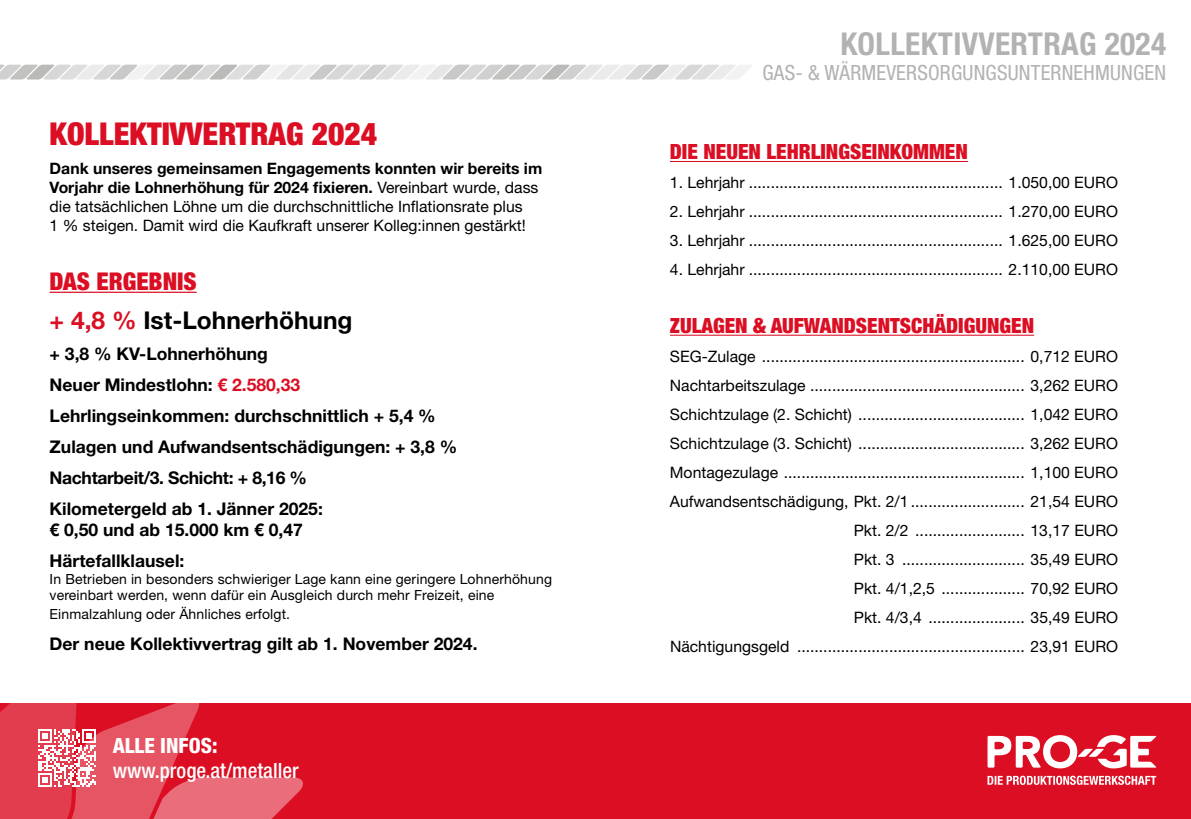
<style>
.page{position:relative;width:1191px;height:819px;background:#fff}
.page>*{position:absolute;margin:0;border:0;box-sizing:border-box;transform-origin:0 0}
.t1{font:700 condensed 31.5px "Helvetica Neue LT Std";letter-spacing:.01em;color:#b3b2b2}
.t2{font:900 condensed 31.5px "Helvetica Neue LT Std";color:#db0e23}
.t3{font:700 24.5px/39.4px "Helvetica Neue LT Std";color:#000}
.t4{font:900 condensed 21px "Helvetica Neue LT Std";color:#db0e23}
.t5{font:condensed 21px "Helvetica Neue LT Std";letter-spacing:.01em;color:#b3b2b2}
.t6{font:500 condensed 21px "Helvetica Neue LT Std";color:#fff}
.t7{font:800 condensed 21px "Helvetica Neue LT Std";color:#fff}
.t8{font:700 17.5px/31px "Helvetica Neue LT Std";color:#000}
.t9{font:15.75px/28.9px "Helvetica Neue LT Std";color:#000;text-align:right}
.t10{font:14px/16.8px "Helvetica Neue LT Std";letter-spacing:.01em;color:#000}
.s1{font-weight:700}
.s2{font-weight:900;font-stretch:condensed;color:#db0e23}
.s3{color:#db0e23}
</style>
<div class="page">
<div style="left:0;top:703px;width:1191px;height:116px;background:#db0e23"></div>
<svg style="left:987px;top:735px;width:169px;height:49px"></svg>
<svg style="left:0;top:703px;width:303px;height:116px"></svg>
<svg style="left:0;top:65px;width:752px;height:14px"></svg>
<hr style="left:670px;top:161px;width:298px;height:1px;background:#db0e23">
<hr style="left:670px;top:334px;width:364px;height:2px;background:#db0e23">
<hr style="left:50px;top:291px;width:147px;height:2px;background:#db0e23">
<h1 class="t2" style="left:50px;top:115px;width:329px">KOLLEKTIVVERTRAG 2024</h1>
<p class="t9" style="left:50px;top:158px;width:494px;line-height:18.9px;text-align:left"><span class="s1">Dank unseres gemeinsamen Engagements konnten wir bereits im Vorjahr die Lohnerhöhung für 2024 fixieren.</span> Vereinbart wurde, dass die tatsächlichen Löhne um die durchschnittliche Inflationsrate plus<br>1 % steigen. Damit wird die Kaufkraft unserer Kolleg:innen gestärkt!</p>
<h2 class="t3" style="left:50px;top:261px;width:304px"><span class="s2">DAS ERGEBNIS<br></span><span class="s3">+ 4,8 %</span> Ist-Lohnerhöhung</h2>
<p class="t8" style="left:50px;top:338px;width:409px">+ 3,8 % KV-Lohnerhöhung<br>Neuer Mindestlohn: <span class="s3">€ 2.580,33<br></span>Lehrlingseinkommen: durchschnittlich + 5,4 % Zulagen und Aufwandsentschädigungen: + 3,8 % Nachtarbeit/3. Schicht: + 8,16 %<br>Kilometergeld ab 1. Jänner 2025:</p>
<p class="t8" style="left:50px;top:513px;width:255px">€ 0,50 und ab 15.000 km € 0,47<br>Härtefallklausel:</p>
<p class="t10" style="left:50px;top:570px;width:504px">In Betrieben in besonders schwieriger Lage kann eine geringere Lohnerhöhung vereinbart werden, wenn dafür ein Ausgleich durch mehr Freizeit, eine</p>
<p class="t10" style="left:50px;top:605px;width:242px">Einmalzahlung oder Ähnliches erfolgt.</p>
<p class="t8" style="left:50px;top:628px;width:429px">Der neue Kollektivvertrag gilt ab 1. November 2024.</p>
<h3 class="t7" style="left:113px;top:732px;width:106px">ALLE INFOS:</h3>
<h3 class="t6" style="left:113px;top:758px;width:187px">www.proge.at/metaller</h3>
<h1 class="t1" style="left:840px;top:25px;width:327px">KOLLEKTIVVERTRAG 2024</h1>
<h3 class="t5" style="left:762px;top:60px;width:405px">GAS- &amp; WÄRMEVERSORGUNGSUNTERNEHMUNGEN</h3>
<h3 class="t4" style="left:670px;top:139px;width:299px">DIE NEUEN LEHRLINGSEINKOMMEN</h3>
<p class="t9" style="left:670px;top:168px;width:449px">1. Lehrjahr .......................................................... 1.050,00 EURO</p>
<p class="t9" style="left:670px;top:197px;width:449px">2. Lehrjahr .......................................................... 1.270,00 EURO</p>
<p class="t9" style="left:670px;top:226px;width:449px">3. Lehrjahr .......................................................... 1.625,00 EURO</p>
<p class="t9" style="left:670px;top:255px;width:449px">4. Lehrjahr .......................................................... 2.110,00 EURO</p>
<h3 class="t4" style="left:670px;top:313px;width:366px">ZULAGEN &amp; AUFWANDSENTSCHÄDIGUNGEN</h3>
<p class="t9" style="left:670px;top:341px;width:450px">SEG-Zulage ............................................................ 0,712 EURO Nachtarbeitszulage ................................................. 3,262 EURO Schichtzulage (2. Schicht) ...................................... 1,042 EURO Schichtzulage (3. Schicht) ...................................... 3,262 EURO Montagezulage ....................................................... 1,100 EURO Aufwandsentschädigung, Pkt. 2/1 .......................... 21,54 EURO Pkt. 2/2 ......................... 13,17 EURO<br>Pkt. 3 ............................ 35,49 EURO<br>Pkt. 4/1,2,5 ................... 70,92 EURO<br>Pkt. 4/3,4 ...................... 35,49 EURO<br>Nächtigungsgeld .................................................... 23,91 EURO</p>
</div>
